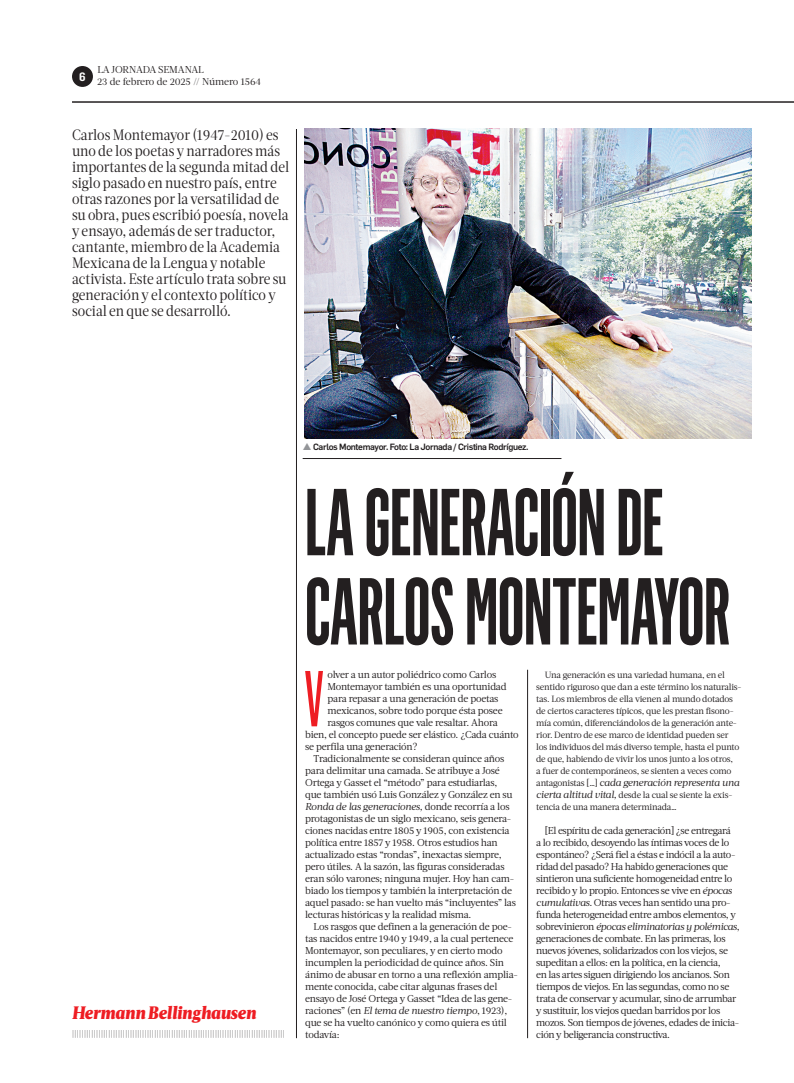
<style>
.page{position:relative;width:794px;height:1083px;background:#fff}
.page>*{position:absolute;margin:0;border:0;box-sizing:border-box;transform-origin:0 0}
.t1{font:600 93.1px/89.2px "Flama Ultracond";letter-spacing:-.005em;color:#231f20;scale:.9 1}
.t2{font:77.3px "Flama Ultracond Basic";color:#ee1d23}
.t3{font:italic 900 18px "Acta";color:#ee1d23;scale:.9 1}
.t4{font:15px/16px "Acta Deck";letter-spacing:.005em;color:#231f20;scale:.9 1}
.t5{font:600 11.9px "Flama Semicond";color:#fff}
.t6{font:10px/12px "Acta";letter-spacing:-.03em;color:#231f20}
.t7{font:italic 10px "Acta";letter-spacing:-.025em;color:#231f20}
.t8{font:10px/12px "Acta Deck";letter-spacing:-.01em;color:#231f20}
.t9{font:9px/12px "Acta";letter-spacing:-.02em;color:#231f20}
.t10{font:500 8.9px "Flama";letter-spacing:-.04em;color:#231f20}
.t11{font:300 8.5px "Acta";color:#231f20}
.s1{color:#939598}
.s2{font-style:normal}
.s3{font-style:normal;font-size:9px}
.s4{font-style:italic;font-size:10px}
.s5{font-style:italic}
</style>
<div class="page">
<div style="left:72px;top:66px;width:21px;height:21px;background:#231f20;border-radius:50%"></div>
<hr style="left:72px;top:102px;width:722px;height:1px;background:#231f20">
<hr style="left:296px;top:129px;width:1px;height:909px;background:#231f20">
<hr style="left:527px;top:670px;width:1px;height:368px;background:#231f20">
<img style="left:304px;top:129px;width:448px;height:309px">
<hr style="left:303px;top:458px;width:258px;height:1px;background:#231f20">
<p class="t5" style="left:79px;top:72px;width:8px">6</p>
<p class="t8" style="left:97px;top:65px;width:165px">LA JORNADA SEMANAL<br>23 de febrero de 2025 // Número 1564</p>
<p class="t4" style="left:72px;top:128px;width:243px">Carlos Montemayor (1947-2010) es uno de los poetas y narradores más importantes de la segunda mitad del siglo pasado en nuestro país, entre otras razones por la versatilidad de su obra, pues escribió poesía, novela y ensayo, además de ser traductor, cantante, miembro de la Academia Mexicana de la Lengua y notable activista. Este artículo trata sobre su generación y el contexto político y social en que se desarrolló.</p>
<h3 class="t3" style="left:72px;top:1006px;width:206px">Hermann Bellinghausen</h3>
<p class="t11" style="left:72px;top:1031px;width:214px">||||||||||||||||||||||||||||||||||||||||||||||||||||||||||||||||||||||||||||||||||||||||</p>
<p class="t10" style="left:303px;top:444px;width:227px"><span class="s1">▲</span> Carlos Montemayor. Foto: La Jornada / Cristina Rodríguez.</p>
<h1 class="t1" style="left:305px;top:485px;width:474px">LA GENERACIÓN DE<br>CARLOS MONTEMAYOR</h1>
<h2 class="t2" style="left:304px;top:671px;width:22px">V</h2>
<p class="t6" style="left:327px;top:669px;width:170px">olver a un autor poliédrico como Carlos</p>
<p class="t6" style="left:327px;top:681px;width:181px">Montemayor también es una oportunidad</p>
<p class="t6" style="left:327px;top:693px;width:173px">para repasar a una generación de poetas</p>
<p class="t6" style="left:327px;top:705px;width:177px">mexicanos, sobre todo porque ésta posee</p>
<p class="t6" style="left:327px;top:717px;width:172px">rasgos comunes que vale resaltar. Ahora</p>
<p class="t6" style="left:305px;top:729px;width:215px">bien, el concepto puede ser elástico. ¿Cada cuánto</p>
<p class="t6" style="left:305px;top:741px;width:114px">se perfila una generación?</p>
<p class="t6" style="left:314px;top:753px;width:192px">Tradicionalmente se consideran quince años</p>
<p class="t6" style="left:305px;top:765px;width:196px">para delimitar una camada. Se atribuye a José</p>
<p class="t6" style="left:305px;top:777px;width:194px">Ortega y Gasset el “método” para estudiarlas,</p>
<p class="t6" style="left:305px;top:789px;width:209px">que también usó Luis González y González en su</p>
<p class="t7" style="left:305px;top:803px;width:206px">Ronda de las generaciones, <span class="s2">donde recorría a los</span></p>
<p class="t6" style="left:305px;top:813px;width:208px">protagonistas de un siglo mexicano, seis genera-</p>
<p class="t6" style="left:305px;top:825px;width:206px">ciones nacidas entre 1805 y 1905, con existencia</p>
<p class="t6" style="left:305px;top:837px;width:194px">política entre 1857 y 1958. Otros estudios han</p>
<p class="t6" style="left:305px;top:849px;width:198px">actualizado estas “rondas”, inexactas siempre,</p>
<p class="t6" style="left:305px;top:861px;width:201px">pero útiles. A la sazón, las figuras consideradas</p>
<p class="t6" style="left:305px;top:873px;width:211px">eran sólo varones; ninguna mujer. Hoy han cam-</p>
<p class="t6" style="left:305px;top:885px;width:208px">biado los tiempos y también la interpretación de</p>
<p class="t6" style="left:305px;top:897px;width:212px">aquel pasado: se han vuelto más “incluyentes” las</p>
<p class="t6" style="left:305px;top:909px;width:168px">lecturas históricas y la realidad misma.</p>
<p class="t6" style="left:314px;top:921px;width:200px">Los rasgos que definen a la generación de poe-</p>
<p class="t6" style="left:305px;top:933px;width:210px">tas nacidos entre 1940 y 1949, a la cual pertenece</p>
<p class="t6" style="left:305px;top:945px;width:199px">Montemayor, son peculiares, y en cierto modo</p>
<p class="t6" style="left:305px;top:957px;width:200px">incumplen la periodicidad de quince años. Sin</p>
<p class="t6" style="left:305px;top:969px;width:214px">ánimo de abusar en torno a una reflexión amplia-</p>
<p class="t6" style="left:305px;top:981px;width:194px">mente conocida, cabe citar algunas frases del</p>
<p class="t6" style="left:305px;top:993px;width:209px">ensayo de José Ortega y Gasset “Idea de las gene-</p>
<p class="t7" style="left:305px;top:1007px;width:204px"><span class="s2">raciones” (en</span> El tema de nuestro tiempo<span class="s2">, 1923),</span></p>
<p class="t6" style="left:305px;top:1017px;width:203px">que se ha vuelto canónico y como quiera es útil</p>
<p class="t6" style="left:305px;top:1029px;width:36px">todavía:</p>
<p class="t9" style="left:536px;top:670px;width:207px;text-indent:9px">Una generación es una variedad humana, en el sentido riguroso que dan a este término los naturalis&shy;tas. Los miembros de ella vienen al mundo dotados de ciertos caracteres típicos, que les prestan fisono&shy;mía común, diferenciándolos de la generación ante&shy;rior. Dentro de ese marco de identidad pueden ser los individuos del más diverso temple, hasta el punto de que, habiendo de vivir los unos junto a los otros,<br>a fuer de contemporáneos, se sienten a veces como</p>
<p class="t7" style="left:536px;top:779px;width:205px"><span class="s3">antagonistas […]</span> cada generación representa una</p>
<p class="t9" style="left:536px;top:790px;width:197px"><span class="s4">cierta altitud vital,</span> desde la cual se siente la exis&shy;tencia de una manera determinada…</p>
<p class="t6" style="left:536px;top:825px;width:205px;text-indent:9px">[El espíritu de cada generación] ¿se entregará<br>a lo recibido, desoyendo las íntimas voces de lo espontáneo? ¿Será fiel a éstas e indócil a la auto&shy;ridad del pasado? Ha habido generaciones que sintieron una suficiente homogeneidad entre lo recibido y lo propio. Entonces se vive en <span class="s5">épocas cumulativas.</span> Otras veces han sentido una pro&shy;funda heterogeneidad entre ambos elementos, y sobrevinieron <span class="s5">épocas eliminatorias y polémicas</span>, generaciones de combate. En las primeras, los nuevos jóvenes, solidarizados con los viejos, se supeditan a ellos: en la política, en la ciencia,<br>en las artes siguen dirigiendo los ancianos. Son tiempos de viejos. En las segundas, como no se trata de conservar y acumular, sino de arrumbar y sustituir, los viejos quedan barridos por los mozos. Son tiempos de jóvenes, edades de inicia&shy;ción y beligerancia constructiva.</p>
</div>
